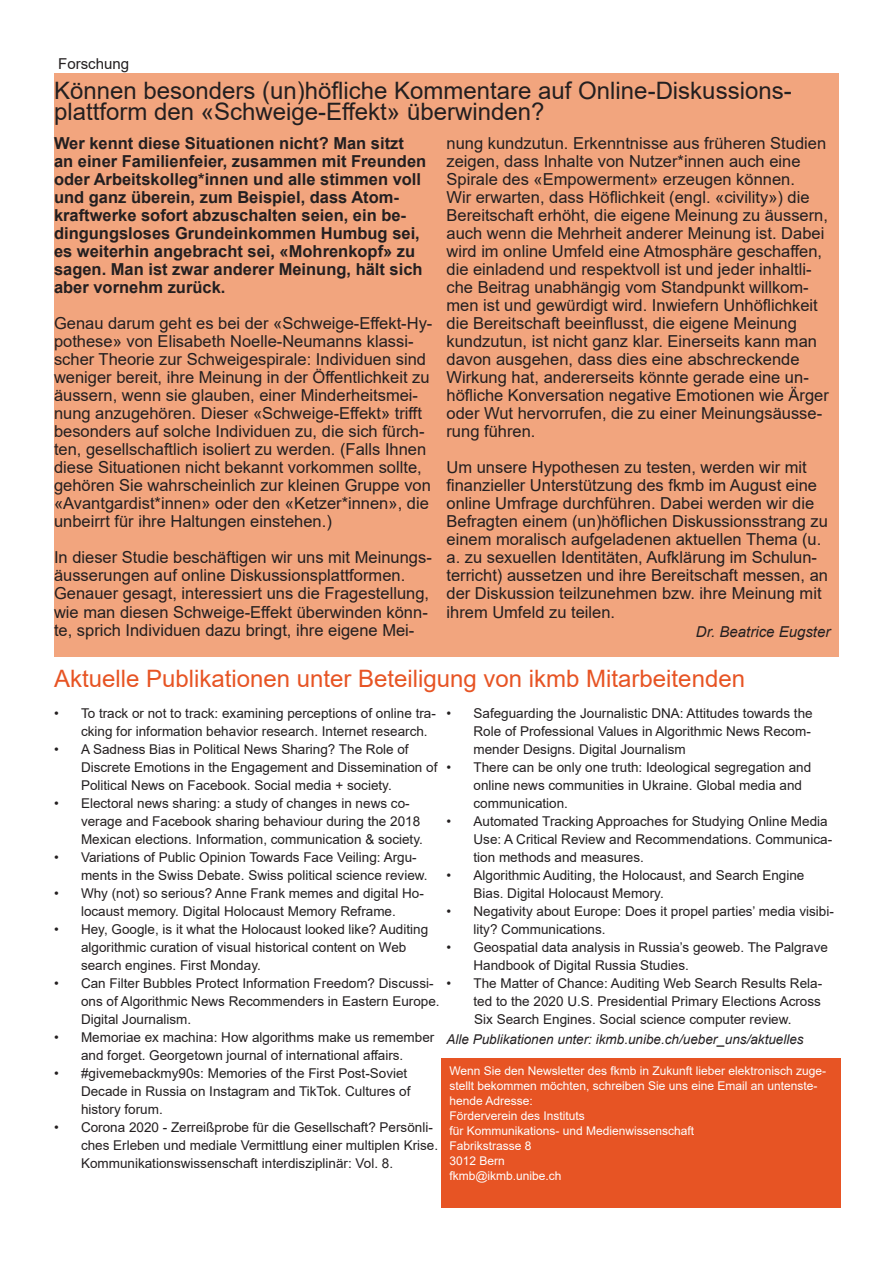
<style>
.page{position:relative;width:893px;height:1263px;background:#fff}
.page>*{position:absolute;margin:0;border:0;box-sizing:border-box;transform-origin:0 0}
.Titel_Artikel_rot{font:24px/21px "Arial";color:#231f20}
.Titel_Artikel_rot-2{font:24px "Arial";color:#e75424}
.Fliesstext_Artikel{font:16.5px/18px "Arial";color:#231f20}
.Fliesstext_Artikel-2{font:700 16.5px/18px "Arial";color:#231f20}
.Autor{font:italic 15px "Arial";color:#231f20}
.Info_generell{font:15px "Arial";color:#231f20}
.t1{font:13.5px/18px "Arial";color:#231f20}
.URL-Verweis{font:italic 13.5px "Arial";color:#231f20}
.Info_generell-2{font:12px/15px "Arial";color:#fff}
</style>
<div class="page">
<div style="left:54px;top:129px;width:785px;height:528px;background:#f2a57e"></div>
<div style="left:441px;top:1058px;width:400px;height:149px;background:#e75424"></div>
<div style="left:54px;top:73px;width:785px;height:56px;background:#f2a57e"></div>
<p class="Info_generell" style="left:58px;top:54px;width:72px">Forschung</p>
<p class="Titel_Artikel_rot" style="left:54px;top:80px;width:739px">Können besonders (un)höfliche Kommentare auf Online-Diskussions&shy;plattform den «Schweige-Effekt» überwinden?</p>
<p class="Fliesstext_Artikel-2" style="left:54px;top:135px;width:374px">Wer kennt diese Situationen nicht? Man sitzt an einer Familienfeier, zusammen mit Freunden oder Arbeitskolleg*innen und alle stimmen voll und ganz überein, zum Beispiel, dass Atom&shy;kraftwerke sofort abzuschalten seien, ein be&shy;dingungsloses Grundeinkommen Humbug sei, es weiterhin angebracht sei, «Mohrenkopf» zu sagen. Man ist zwar anderer Meinung, hält sich aber vornehm zurück.</p>
<p class="Fliesstext_Artikel" style="left:54px;top:315px;width:380px">Genau darum geht es bei der «Schweige-Effekt-Hy&shy;pothese» von Elisabeth Noelle-Neumanns klassi&shy;scher Theorie zur Schweigespirale: Individuen sind weniger bereit, ihre Meinung in der Öffentlichkeit zu äussern, wenn sie glauben, einer Minderheitsmei&shy;nung anzugehören. Dieser «Schweige-Effekt» trifft besonders auf solche Individuen zu, die sich fürch&shy;ten, gesellschaftlich isoliert zu werden. (Falls Ihnen diese Situationen nicht bekannt vorkommen sollte, gehören Sie wahrscheinlich zur kleinen Gruppe von «Avantgardist*innen» oder den «Ketzer*innen», die unbeirrt für ihre Haltungen einstehen.)</p>
<p class="Fliesstext_Artikel" style="left:54px;top:549px;width:379px">In dieser Studie beschäftigen wir uns mit Meinungs&shy;äusserungen auf online Diskussionsplattformen.<br>Genauer gesagt, interessiert uns die Fragestellung, wie man diesen Schweige-Effekt überwinden könn&shy;te, sprich Individuen dazu bringt, ihre eigene Mei-</p>
<p class="Fliesstext_Artikel" style="left:446px;top:135px;width:384px">nung kundzutun. Erkenntnisse aus früheren Studien zeigen, dass Inhalte von Nutzer*innen auch eine Spirale des «Empowerment» erzeugen können.<br>Wir erwarten, dass Höflichkeit (engl. «civility») die Bereitschaft erhöht, die eigene Meinung zu äussern, auch wenn die Mehrheit anderer Meinung ist. Dabei wird im online Umfeld eine Atmosphäre geschaffen, die einladend und respektvoll ist und jeder inhaltli&shy;che Beitrag unabhängig vom Standpunkt willkom&shy;men ist und gewürdigt wird. Inwiefern Unhöflichkeit die Bereitschaft beeinflusst, die eigene Meinung kundzutun, ist nicht ganz klar. Einerseits kann man davon ausgehen, dass dies eine abschreckende Wirkung hat, andererseits könnte gerade eine un&shy;höfliche Konversation negative Emotionen wie Ärger oder Wut hervorrufen, die zu einer Meinungsäusse&shy;rung führen.</p>
<p class="Fliesstext_Artikel" style="left:446px;top:459px;width:383px">Um unsere Hypothesen zu testen, werden wir mit finanzieller Unterstützung des fkmb im August eine online Umfrage durchführen. Dabei werden wir die Befragten einem (un)höflichen Diskussionsstrang zu einem moralisch aufgeladenen aktuellen Thema (u. a. zu sexuellen Identitäten, Aufklärung im Schulun&shy;terricht) aussetzen und ihre Bereitschaft messen, an der Diskussion teilzunehmen bzw. ihre Meinung mit ihrem Umfeld zu teilen.</p>
<p class="Autor" style="left:696px;top:622px;width:136px">Dr. Beatrice Eugster</p>
<p class="Titel_Artikel_rot-2" style="left:54px;top:662px;width:692px">Aktuelle Publikationen unter Beteiligung von ikmb Mitarbeitenden</p>
<p class="t1" style="left:81px;top:704px;width:356px;text-indent:-27px">• To track or not to track: examining perceptions of online tra&shy;cking for information behavior research. Internet research.</p>
<p class="t1" style="left:81px;top:740px;width:358px;text-indent:-27px">• A Sadness Bias in Political News Sharing? The Role of<br>Discrete Emotions in the Engagement and Dissemination of<br>Political News on Facebook. Social media + society.</p>
<p class="t1" style="left:81px;top:794px;width:343px;text-indent:-27px">• Electoral news sharing: a study of changes in news co&shy;verage and Facebook sharing behaviour during the 2018<br>Mexican elections. Information, communication &amp; society.</p>
<p class="t1" style="left:81px;top:848px;width:348px;text-indent:-27px">• Variations of Public Opinion Towards Face Veiling: Argu&shy;ments in the Swiss Debate. Swiss political science review.</p>
<p class="t1" style="left:54px;top:884px;width:371px;text-align:center">• Why (not) so serious? Anne Frank memes and digital Ho&shy;locaust memory. Digital Holocaust Memory Reframe.</p>
<p class="t1" style="left:81px;top:920px;width:349px;text-indent:-27px">• Hey, Google, is it what the Holocaust looked like? Auditing algorithmic curation of visual historical content on Web search engines. First Monday.</p>
<p class="t1" style="left:81px;top:974px;width:360px;text-indent:-27px">• Can Filter Bubbles Protect Information Freedom? Discussi&shy;ons of Algorithmic News Recommenders in Eastern Europe.<br>Digital Journalism.</p>
<p class="t1" style="left:54px;top:1028px;width:382px;text-align:center">• Memoriae ex machina: How algorithms make us remember and forget. Georgetown journal of international affairs.</p>
<p class="t1" style="left:81px;top:1064px;width:331px;text-indent:-27px">• #givemebackmy90s: Memories of the First Post-Soviet<br>Decade in Russia on Instagram and TikTok. Cultures of history forum.</p>
<p class="t1" style="left:81px;top:1118px;width:359px;text-indent:-27px">• Corona 2020 - Zerreißprobe für die Gesellschaft? Persönli&shy;ches Erleben und mediale Vermittlung einer multiplen Krise.<br>Kommunikationswissenschaft interdisziplinär: Vol. 8.</p>
<p class="t1" style="left:473px;top:704px;width:341px;text-indent:-27px">• Safeguarding the Journalistic DNA: Attitudes towards the<br>Role of Professional Values in Algorithmic News Recom&shy;mender Designs. Digital Journalism</p>
<p class="t1" style="left:473px;top:758px;width:339px;text-indent:-27px">• There can be only one truth: Ideological segregation and online news communities in Ukraine. Global media and communication.</p>
<p class="t1" style="left:473px;top:812px;width:360px;text-indent:-27px">• Automated Tracking Approaches for Studying Online Media<br>Use: A Critical Review and Recommendations. Communica&shy;tion methods and measures.</p>
<p class="t1" style="left:473px;top:866px;width:332px;text-indent:-27px">• Algorithmic Auditing, the Holocaust, and Search Engine<br>Bias. Digital Holocaust Memory.</p>
<p class="t1" style="left:473px;top:902px;width:362px;text-indent:-27px">• Negativity about Europe: Does it propel parties’ media visibi&shy;lity? Communications.</p>
<p class="t1" style="left:473px;top:938px;width:356px;text-indent:-27px">• Geospatial data analysis in Russia’s geoweb. The Palgrave<br>Handbook of Digital Russia Studies.</p>
<p class="t1" style="left:473px;top:974px;width:350px;text-align:justify;text-indent:-27px">• The Matter of Chance: Auditing Web Search Results Rela&shy;ted to the 2020 U.S. Presidential Primary Elections Across Six Search Engines. Social science computer review.</p>
<p class="URL-Verweis" style="left:446px;top:1030px;width:359px">Alle Publikationen unter: ikmb.unibe.ch/ueber_uns/aktuelles</p>
<p class="Info_generell-2" style="left:449px;top:1063px;width:378px">Wenn Sie den Newsletter des fkmb in Zukunft lieber elektronisch zuge&shy;stellt bekommen möchten, schreiben Sie uns eine Email an untenste&shy;hende Adresse:</p>
<p class="Info_generell-2" style="left:449px;top:1108px;width:137px">Förderverein des Instituts</p>
<p class="Info_generell-2" style="left:449px;top:1123px;width:246px">für Kommunikations- und Medienwissenschaft</p>
<p class="Info_generell-2" style="left:449px;top:1138px;width:84px">Fabrikstrasse 8</p>
<p class="Info_generell-2" style="left:449px;top:1153px;width:114px">3012 Bern fkmb@ikmb.unibe.ch</p>
</div>
